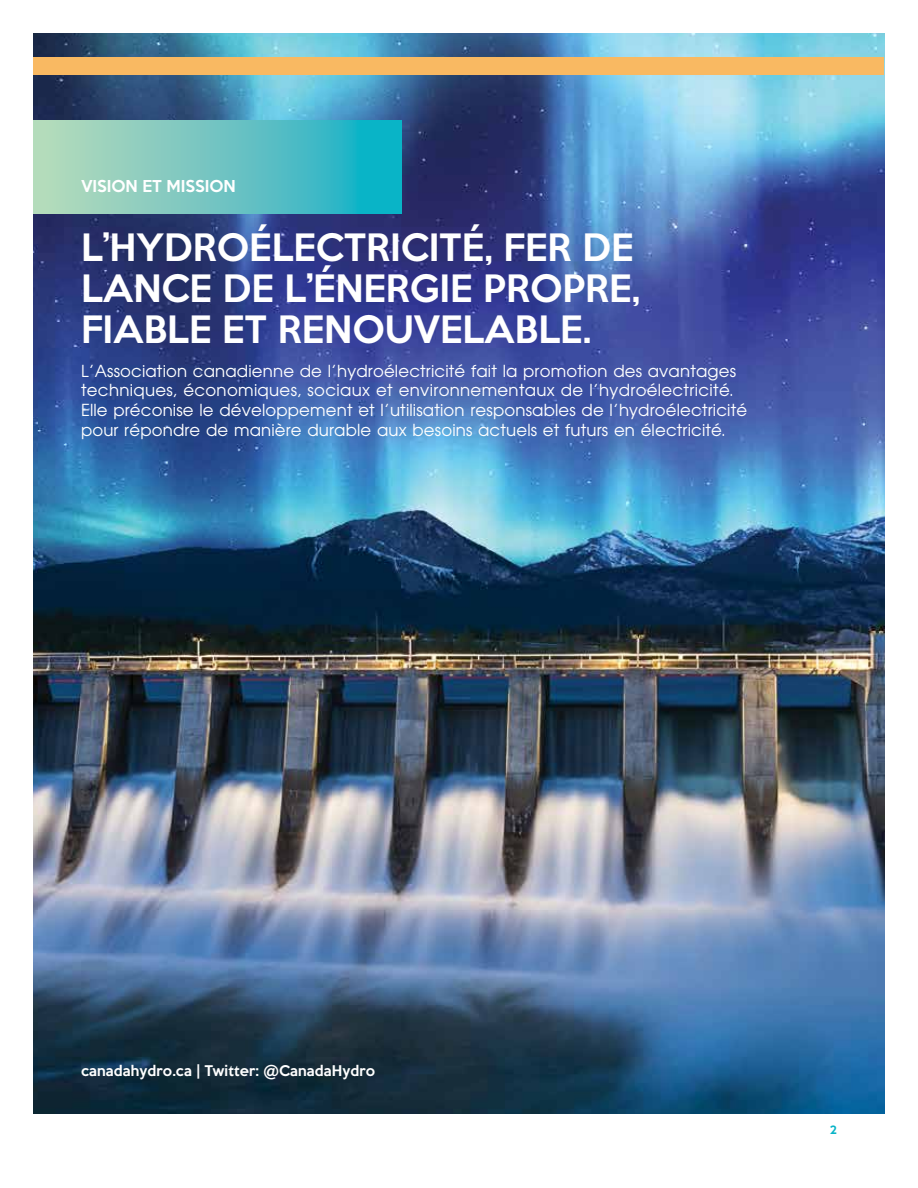
<style>
.page{position:relative;width:918px;height:1188px;background:#fff}
.page>*{position:absolute;margin:0;border:0;box-sizing:border-box;transform-origin:0 0}
.t1{font:500 34.5px/41.4px "Keep Calm";color:#fff}
.t2{font:16.5px/19.8px "Avian";letter-spacing:.01em;color:#fff}
.t3{font:500 15px "Keep Calm";color:#fff}
.t4{font:500 13.5px "Keep Calm";letter-spacing:.01em;color:#fff}
.t5{font:500 10.5px "Keep Calm";color:#09b4c7}
</style>
<div class="page">
<img style="left:34px;top:34px;width:850px;height:1080px">
<div style="left:34px;top:58px;width:850px;height:17px;background:#f9b962"></div>
<svg style="left:34px;top:121px;width:368px;height:93px;background:#6ac5c1"></svg>
<p class="t3" style="left:81px;top:173px;width:156px">VISION ET MISSION</p>
<h1 class="t1" style="left:81px;top:223px;width:561px">L’HYDROÉLECTRICITÉ, FER DE<br>LANCE DE L’ÉNERGIE PROPRE,<br>FIABLE ET RENOUVELABLE.</h1>
<p class="t2" style="left:81px;top:361px;width:668px">L’Association canadienne de l’hydroélectricité fait la promotion des avantages techniques, économiques, sociaux et environnementaux de l’hydroélectricité.<br>Elle préconise le développement et l’utilisation responsables de l’hydroélectricité pour répondre de manière durable aux besoins actuels et futurs en électricité.</p>
<p class="t4" style="left:81px;top:1059px;width:296px">canadahydro.ca | Twitter: @CanadaHydro</p>
<p class="t5" style="left:830px;top:1121px;width:9px">2</p>
</div>
